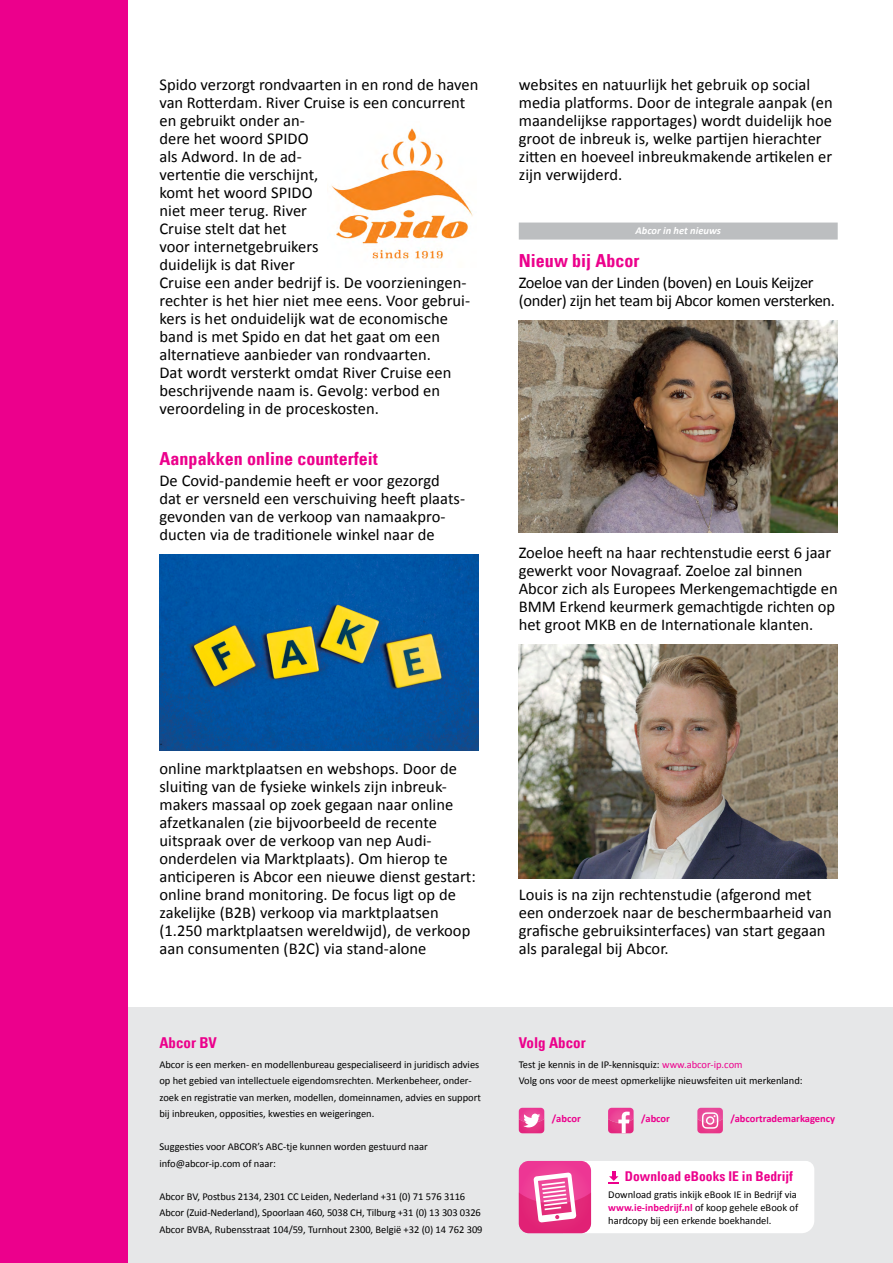
<style>
.page{position:relative;width:893px;height:1263px;background:#fff}
.page>*{position:absolute;margin:0;border:0;box-sizing:border-box;transform-origin:0 0}
.t1{font:700 condensed 18px "Univers LT";letter-spacing:.005em;color:#ec008c}
.t2{font:16.5px/18px "Calibri";letter-spacing:.005em;color:#000}
.t3{font:16.5px/18px "Calibri";letter-spacing:-.02em;color:#000}
.t4{font:700 condensed 15px "Univers LT";color:#ec008c}
.t5{font:700 condensed 13.5px "Univers LT";color:#ec008c}
.t6{font:10.5px/16.5px "Calibri";letter-spacing:-.005em;color:#000}
.t7{font:700 10.5px "Calibri";color:#ec008c}
.t8{font:italic 700 10.5px "Calibri";color:#fff}
.s1{color:#ec008c}
.s2{font-weight:700;color:#ec008c}
</style>
<div class="page">
<div style="left:128px;top:1008px;width:765px;height:255px;background:#e6e7e8"></div>
<div style="left:519px;top:223px;width:319px;height:17px;background:#bcbec0"></div>
<div style="left:0;top:0;width:128px;height:1263px;background:#ec008c"></div>
<svg style="left:519px;top:1108px;width:25px;height:25px"></svg>
<svg style="left:608px;top:1108px;width:26px;height:25px"></svg>
<svg style="left:519px;top:1161px;width:295px;height:72px;background:#fad4e6"></svg>
<svg style="left:697px;top:1108px;width:26px;height:25px"></svg>
<img style="left:331px;top:128px;width:142px;height:133px">
<img style="left:159px;top:555px;width:319px;height:195px">
<img style="left:519px;top:644px;width:319px;height:234px">
<img style="left:519px;top:320px;width:319px;height:213px">
<p class="t2" style="left:159px;top:76px;width:320px">Spido verzorgt rondvaarten in en rond de haven van Rotterdam. River Cruise is een concurrent en gebruikt onder an-<br>dere het woord SPIDO<br>als Adword. In de ad-<br>vertentie die verschijnt,<br>komt het woord SPIDO<br>niet meer terug. River<br>Cruise stelt dat het<br>voor internetgebruikers<br>duidelijk is dat River<br>Cruise een ander bedrijf is. De voorzieningen&shy;rechter is het hier niet mee eens. Voor gebrui&shy;kers is het onduidelijk wat de economische band is met Spido en dat het gaat om een alternatieve aanbieder van rondvaarten.<br>Dat wordt versterkt omdat River Cruise een beschrijvende naam is. Gevolg: verbod en veroordeling in de proceskosten.</p>
<p class="t1" style="left:159px;top:448px;width:220px">Aanpakken online counterfeit</p>
<p class="t2" style="left:159px;top:472px;width:307px">De Covid-pandemie heeft er voor gezorgd dat er versneld een verschuiving heeft plaats&shy;gevonden van de verkoop van namaakpro&shy;ducten via de traditionele winkel naar de</p>
<p class="t2" style="left:519px;top:76px;width:315px">websites en natuurlijk het gebruik op social media platforms. Door de integrale aanpak (en maandelijkse rapportages) wordt duidelijk hoe groot de inbreuk is, welke partijen hierachter zitten en hoeveel inbreukmakende artikelen er zijn verwijderd.</p>
<p class="t8" style="left:635px;top:224px;width:87px">Abcor in het nieuws</p>
<p class="t1" style="left:519px;top:250px;width:122px">Nieuw bij Abcor</p>
<p class="t3" style="left:519px;top:274px;width:318px">Zoeloe van der Linden (boven) en Louis Keijzer (onder) zijn het team bij Abcor komen versterken.</p>
<p class="t2" style="left:519px;top:544px;width:320px">Zoeloe heeft na haar rechtenstudie eerst 6 jaar gewerkt voor Novagraaf. Zoeloe zal binnen Abcor zich als Europees Merkengemachtigde en BMM Erkend keurmerk gemachtigde richten op het groot MKB en de Internationale klanten.</p>
<p class="t2" style="left:159px;top:760px;width:318px">online marktplaatsen en webshops. Door de sluiting van de fysieke winkels zijn inbreuk&shy;makers massaal op zoek gegaan naar online afzetkanalen (zie bijvoorbeeld de recente uitspraak over de verkoop van nep Audi&shy;onderdelen via Marktplaats). Om hierop te anticiperen is Abcor een nieuwe dienst gestart: online brand monitoring. De focus ligt op de zakelijke (B2B) verkoop via marktplaatsen (1.250 marktplaatsen wereldwijd), de verkoop aan consumenten (B2C) via stand-alone</p>
<p class="t4" style="left:159px;top:1034px;width:59px">Abcor BV</p>
<p class="t6" style="left:159px;top:1056px;width:323px">Abcor is een merken- en modellenbureau gespecialiseerd in juridisch advies op het gebied van intellectuele eigendomsrechten. Merkenbeheer, onder&shy;zoek en registratie van merken, modellen, domeinnamen, advies en support bij inbreuken, opposities, kwesties en weigeringen.</p>
<p class="t6" style="left:159px;top:1139px;width:270px">Suggesties voor ABCOR’s ABC-tje kunnen worden gestuurd naar info@abcor-ip.com of naar:</p>
<p class="t6" style="left:159px;top:1188px;width:325px">Abcor BV, Postbus 2134, 2301 CC Leiden, Nederland +31 (0) 71 576 3116<br>Abcor (Zuid-Nederland), Spoorlaan 460, 5038 CH, Tilburg +31 (0) 13 303 0326<br>Abcor BVBA, Rubensstraat 104/59, Turnhout 2300, België +32 (0) 14 762 309</p>
<p class="t2" style="left:519px;top:886px;width:314px">Louis is na zijn rechtenstudie (afgerond met een onderzoek naar de beschermbaarheid van grafische gebruiksinterfaces) van start gegaan als paralegal bij Abcor.</p>
<p class="t4" style="left:519px;top:1034px;width:68px">Volg Abcor</p>
<p class="t6" style="left:519px;top:1056px;width:285px">Test je kennis in de IP-kennisquiz: <span class="s1">www.abcor-ip.com<br></span>Volg ons voor de meest opmerkelijke nieuwsfeiten uit merkenland:</p>
<p class="t7" style="left:552px;top:1112px;width:30px">/abcor</p>
<p class="t7" style="left:641px;top:1112px;width:30px">/abcor</p>
<p class="t7" style="left:730px;top:1112px;width:106px">/abcortrademarkagency</p>
<p class="t5" style="left:625px;top:1168px;width:169px">Download eBooks IE in Bedrijf</p>
<p class="t6" style="left:608px;top:1188px;width:192px;line-height:12.8px">Download gratis inkijk eBook IE in Bedrijf via <span class="s2">www.ie-inbedrijf.nl</span> of koop gehele eBook of hardcopy bij een erkende boekhandel.</p>
</div>
